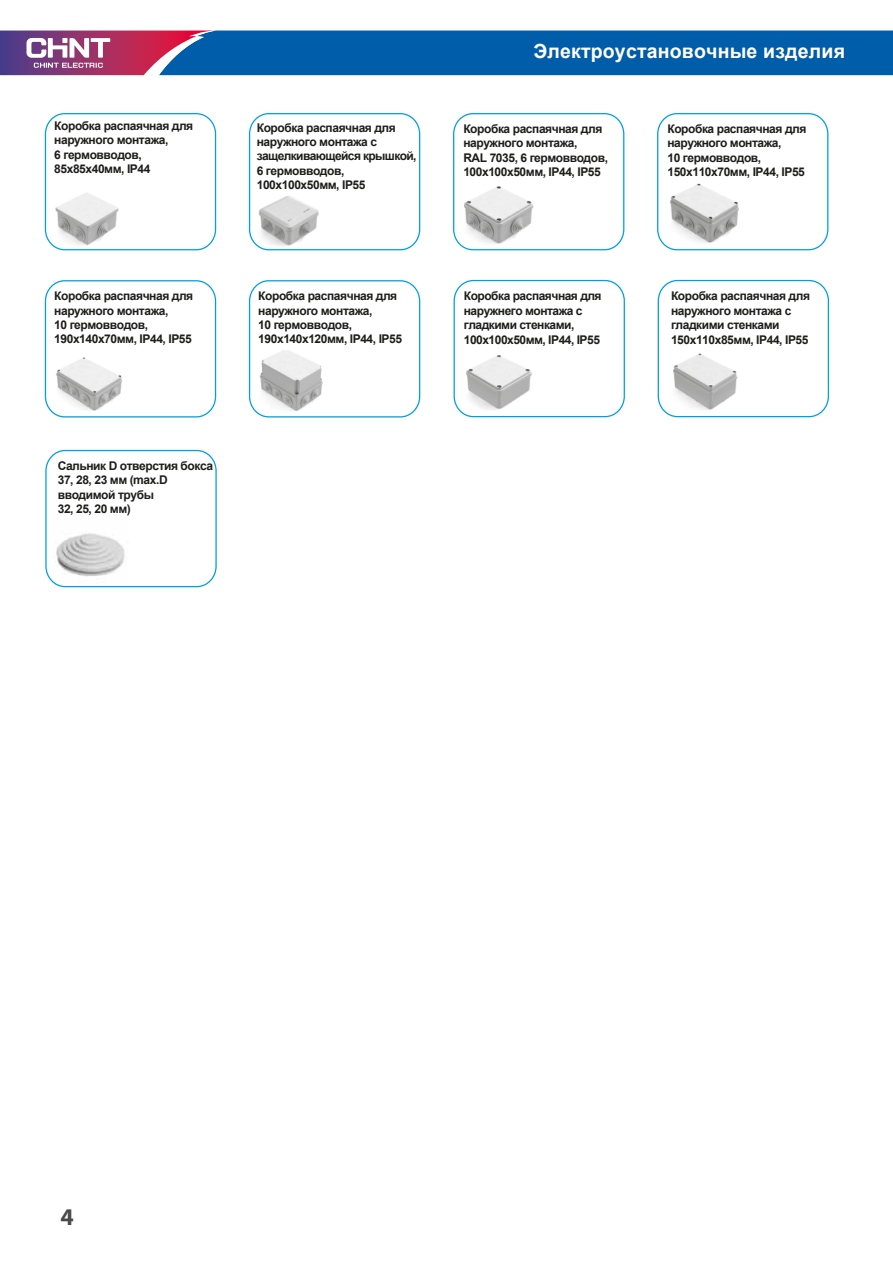
<style>
.page{position:relative;width:893px;height:1263px;background:#fff}
.page>*{position:absolute;margin:0;border:0;box-sizing:border-box;transform-origin:0 0}
.t1{font:700 24px "Myriad Pro";color:#4b4a4a}
.t2{font:700 19.5px "Arial";letter-spacing:.01em;color:#fff}
.t3{font:700 12px/14.4px "Arial";letter-spacing:-.035em;color:#1d1d1b}
</style>
<div class="page">
<img style="left:54px;top:533px;width:74px;height:55px">
<img style="left:52px;top:193px;width:70px;height:58px">
<img style="left:256px;top:196px;width:65px;height:55px">
<img style="left:665px;top:183px;width:74px;height:67px">
<img style="left:52px;top:357px;width:71px;height:60px">
<img style="left:254px;top:350px;width:69px;height:65px">
<img style="left:462px;top:355px;width:70px;height:60px">
<img style="left:668px;top:353px;width:70px;height:64px">
<img style="left:460px;top:186px;width:74px;height:64px">
<svg style="left:0;top:31px;width:893px;height:44px;background:#225ba2"></svg>
<div style="left:454px;top:280px;width:171px;height:137px;border:1px solid #009fe3;border-radius:20px"></div>
<div style="left:658px;top:280px;width:171px;height:137px;border:1px solid #009fe3;border-radius:20px"></div>
<div style="left:45px;top:450px;width:172px;height:137px;border:1px solid #009fe3;border-radius:20px"></div>
<div style="left:45px;top:113px;width:171px;height:137px;border:1px solid #009fe3;border-radius:20px"></div>
<div style="left:453px;top:113px;width:171px;height:137px;border:1px solid #009fe3;border-radius:20px"></div>
<div style="left:249px;top:113px;width:171px;height:137px;border:1px solid #009fe3;border-radius:20px"></div>
<div style="left:657px;top:113px;width:171px;height:137px;border:1px solid #009fe3;border-radius:20px"></div>
<div style="left:45px;top:280px;width:171px;height:137px;border:1px solid #009fe3;border-radius:20px"></div>
<div style="left:249px;top:280px;width:171px;height:137px;border:1px solid #009fe3;border-radius:20px"></div>
<h2 class="t2" style="left:533px;top:38px;width:313px">Электроустановочные изделия</h2>
<p class="t3" style="left:54px;top:119px;width:140px">Коробка распаячная для наружного монтажа,<br>6 гермовводов,<br>85х85х40мм, IP44</p>
<p class="t3" style="left:463px;top:122px;width:146px">Коробка распаячная для наружного монтажа,<br>RAL 7035, 6 гермовводов,<br>100х100х50мм, IP44, IP55</p>
<p class="t3" style="left:667px;top:122px;width:140px">Коробка распаячная для наружного монтажа,<br>10 гермовводов,<br>150х110х70мм, IP44, IP55</p>
<p class="t3" style="left:257px;top:120px;width:161px">Коробка распаячная для наружного монтажа с защелкивающейся крышкой,<br>6 гермовводов,<br>100х100х50мм, IP55</p>
<p class="t3" style="left:54px;top:289px;width:140px">Коробка распаячная для наружного монтажа,<br>10 гермовводов,<br>190х140х70мм, IP44, IP55</p>
<p class="t3" style="left:58px;top:459px;width:157px">Сальник D отверстия бокса<br>37, 28, 23 мм (max.D вводимой трубы<br>32, 25, 20 мм)</p>
<p class="t3" style="left:258px;top:289px;width:145px">Коробка распаячная для наружного монтажа,<br>10 гермовводов,<br>190х140х120мм, IP44, IP55</p>
<p class="t3" style="left:464px;top:289px;width:139px">Коробка распаячная для наружнего монтажа с гладкими стенками,<br>100х100х50мм, IP44, IP55</p>
<p class="t3" style="left:671px;top:289px;width:140px">Коробка распаячная для наружного монтажа с гладкими стенками<br>150х110х85мм, IP44, IP55</p>
<h1 class="t1" style="left:60px;top:1201px;width:15px">4</h1>
</div>
